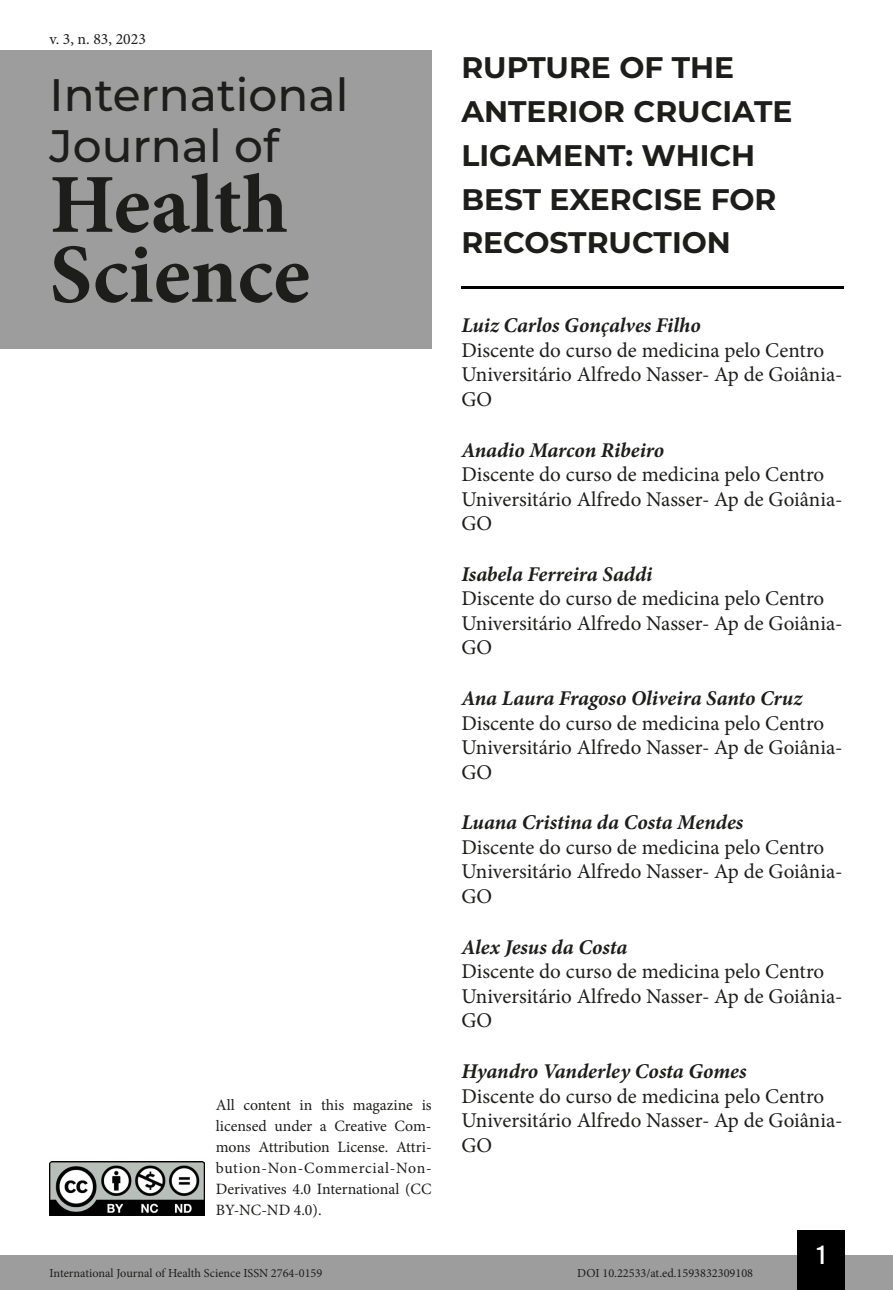
<style>
.page{position:relative;width:893px;height:1290px;background:#fff}
.page>*{position:absolute;margin:0;border:0;box-sizing:border-box;transform-origin:0 0}
.t1{font:700 84px/70px "Minion Pro";color:#1d1d1b}
.t2{font:500 45.5px/50.8px "Montserrat";color:#1d1d1b}
.t3{font:700 29.75px/43.8px "Montserrat";color:#1d1d1b}
.t4{font:26.25px "Bebas Kai";color:#fff}
.t5{font:21px/24.5px "Minion Pro";color:#1d1d1b}
.t6{font:italic 700 21px "Minion Pro";letter-spacing:-.005em;color:#1d1d1b}
.t7{font:15.75px/21px "Minion Pro";color:#1d1d1b;text-align:justify}
.t8{font:12.25px "Minion Pro";color:#1d1d1b}
</style>
<div class="page">
<div style="left:0;top:1255px;width:893px;height:35px;background:#9d9d9d"></div>
<div style="left:797px;top:1230px;width:48px;height:60px;background:#000"></div>
<img style="left:50px;top:1161px;width:154px;height:54px">
<div style="left:0;top:50px;width:432px;height:298px;background:#9d9d9d"></div>
<hr style="left:461px;top:286px;width:382px;height:2px;background:#000">
<p class="t7" style="left:50px;top:28px;width:98px">v. 3, n. 83, 2023</p>
<h2 class="t2" style="left:50px;top:68px;width:300px">International<br>Journal of</h2>
<h1 class="t1" style="left:50px;top:169px;width:262px">Health<br>Science</h1>
<p class="t7" style="left:216px;top:1095px;width:217px">All content in this magazine is licensed under a Creative Com&shy;mons Attribution License. Attri&shy;bution-Non-Commercial-Non-Derivatives 4.0 International (CC BY-NC-ND 4.0).</p>
<h3 class="t3" style="left:461px;top:44px;width:332px">RUPTURE OF THE<br>ANTERIOR CRUCIATE<br>LIGAMENT: WHICH<br>BEST EXERCISE FOR<br>RECOSTRUCTION</h3>
<p class="t6" style="left:461px;top:310px;width:241px">Luiz Carlos Gonçalves Filho</p>
<p class="t5" style="left:461px;top:338px;width:383px">Discente do curso de medicina pelo Centro<br>Universitário Alfredo Nasser- Ap de Goiânia-<br>GO</p>
<p class="t6" style="left:461px;top:435px;width:204px">Anadio Marcon Ribeiro</p>
<p class="t5" style="left:461px;top:462px;width:383px">Discente do curso de medicina pelo Centro<br>Universitário Alfredo Nasser- Ap de Goiânia-<br>GO</p>
<p class="t6" style="left:461px;top:559px;width:193px">Isabela Ferreira Saddi</p>
<p class="t5" style="left:461px;top:586px;width:383px">Discente do curso de medicina pelo Centro<br>Universitário Alfredo Nasser- Ap de Goiânia-<br>GO</p>
<p class="t6" style="left:461px;top:683px;width:342px">Ana Laura Fragoso Oliveira Santo Cruz</p>
<p class="t5" style="left:461px;top:711px;width:383px">Discente do curso de medicina pelo Centro<br>Universitário Alfredo Nasser- Ap de Goiânia-<br>GO</p>
<p class="t6" style="left:461px;top:808px;width:283px">Luana Cristina da Costa Mendes</p>
<p class="t5" style="left:461px;top:835px;width:383px">Discente do curso de medicina pelo Centro<br>Universitário Alfredo Nasser- Ap de Goiânia-<br>GO</p>
<p class="t6" style="left:461px;top:932px;width:167px">Alex Jesus da Costa</p>
<p class="t5" style="left:461px;top:959px;width:383px">Discente do curso de medicina pelo Centro<br>Universitário Alfredo Nasser- Ap de Goiânia-<br>GO</p>
<p class="t6" style="left:461px;top:1056px;width:287px">Hyandro Vanderley Costa Gomes</p>
<p class="t5" style="left:461px;top:1083px;width:383px">Discente do curso de medicina pelo Centro<br>Universitário Alfredo Nasser- Ap de Goiânia-<br>GO</p>
<p class="t4" style="left:817px;top:1241px;width:10px">1</p>
<p class="t8" style="left:50px;top:1265px;width:274px">International Journal of Health Science ISSN 2764-0159</p>
<p class="t8" style="left:577px;top:1265px;width:177px">DOI 10.22533/at.ed.1593832309108</p>
</div>
